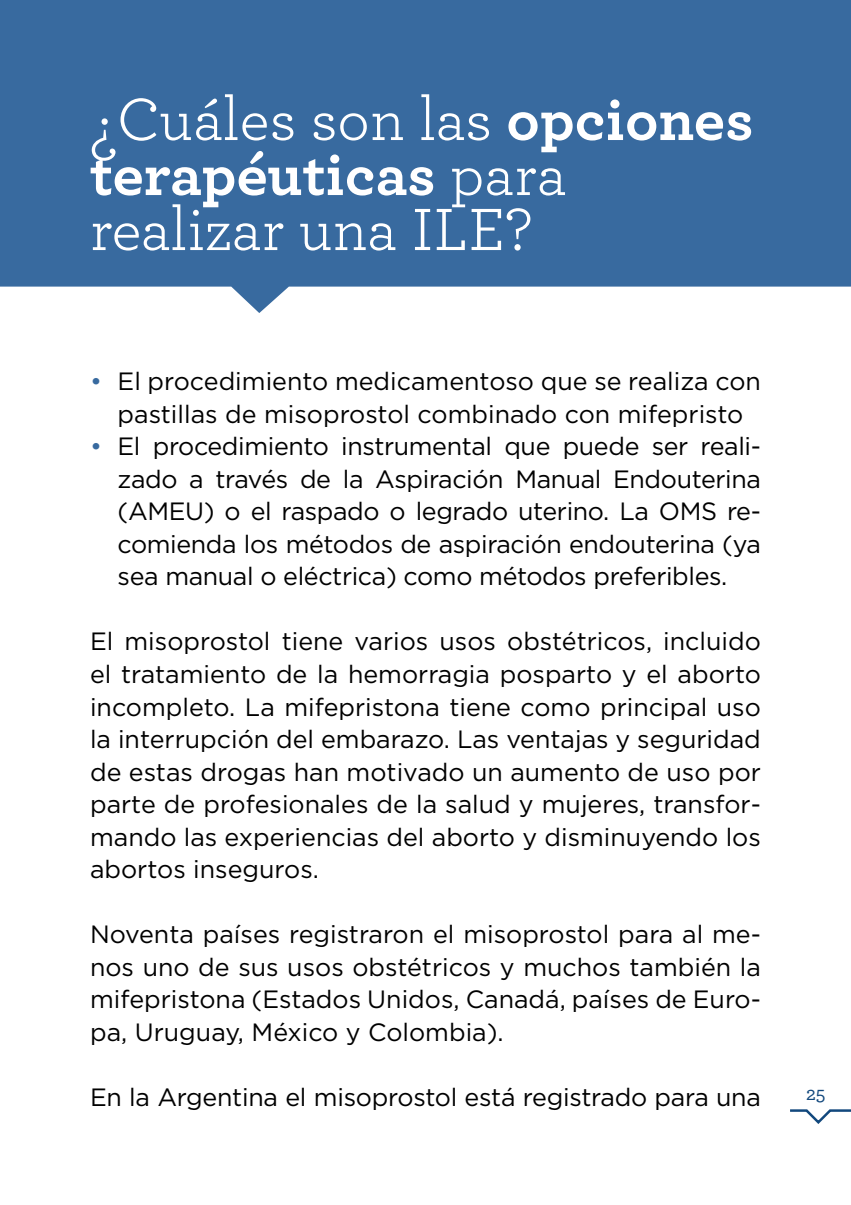
<style>
.page{position:relative;width:851px;height:1205px;background:#fff}
.page>*{position:absolute;margin:0;border:0;box-sizing:border-box;transform-origin:0 0}
.t1{font:62.5px/55px "Archer";letter-spacing:-.005em;color:#fff}
.t2{font:25px/32.5px "Gotham";color:#000;text-align:justify}
.t3{font:500 20px "Archer";color:#12487d}
.s1{font-weight:700}
.s2{color:#386a9f}
</style>
<div class="page">
<svg style="left:790px;top:1109px;width:60px;height:15px"></svg>
<svg style="left:0;top:0;width:850px;height:313px;background:#4876a6"></svg>
<h1 class="t1" style="left:90px;top:89px;width:665px">¿Cuáles son las <span class="s1">opciones terapéuticas</span> para realizar una ILE?</h1>
<p class="t2" style="left:90px;top:365px;width:672px;text-align:center"><span class="s2">•</span> El procedimiento medicamentoso que se realiza con pastillas de misoprostol combinado con mifepristo</p>
<p class="t2" style="left:118px;top:430px;width:644px;text-indent:-28px"><span class="s2">•</span> El procedimiento instrumental que puede ser reali&shy;zado a través de la Aspiración Manual Endouterina (AMEU) o el raspado o legrado uterino. La OMS re&shy;comienda los métodos de aspiración endouterina (ya sea manual o eléctrica) como métodos preferibles.</p>
<p class="t2" style="left:90px;top:625px;width:672px">El misoprostol tiene varios usos obstétricos, incluido el tratamiento de la hemorragia posparto y el aborto incompleto. La mifepristona tiene como principal uso la interrupción del embarazo. Las ventajas y seguridad de estas drogas han motivado un aumento de uso por parte de profesionales de la salud y mujeres, transfor&shy;mando las experiencias del aborto y disminuyendo los abortos inseguros.</p>
<p class="t2" style="left:90px;top:917px;width:672px">Noventa países registraron el misoprostol para al me&shy;nos uno de sus usos obstétricos y muchos también la mifepristona (Estados Unidos, Canadá, países de Euro&shy;pa, Uruguay, México y Colombia).</p>
<p class="t2" style="left:90px;top:1080px;width:672px">En la Argentina el misoprostol está registrado para una</p>
<p class="t3" style="left:806px;top:1078px;width:21px">25</p>
</div>
